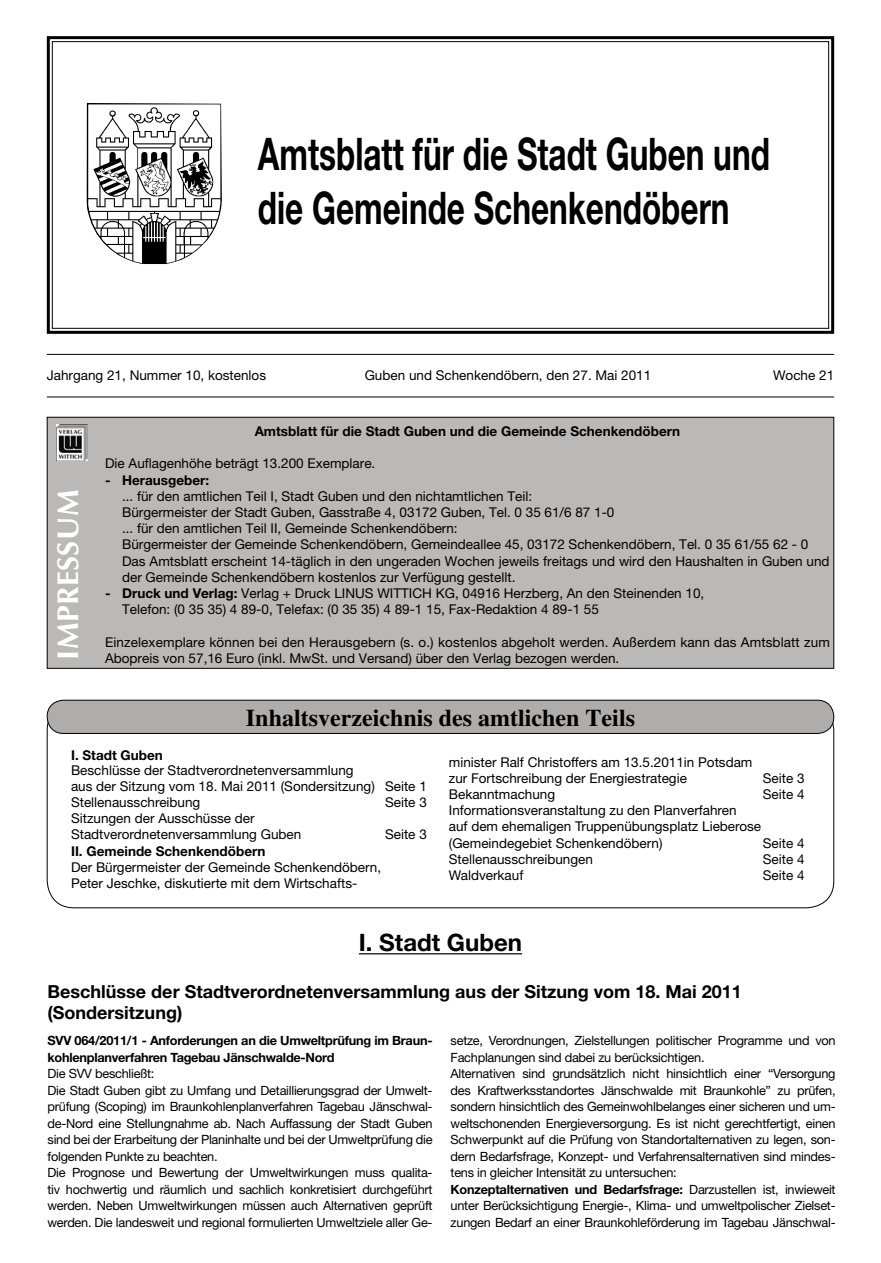
<style>
.page{position:relative;width:881px;height:1263px;background:#fff}
.page>*{position:absolute;margin:0;border:0;box-sizing:border-box;transform-origin:0 0}
.t1{font:700 45px/54px "Helvetica Neue LT";color:#000;scale:.7 1}
.t2{font:700 30px "Optima LT";letter-spacing:.015em;color:#fff}
.t3{font:700 24px "Times LT";color:#000}
.t4{font:700 24px "Helvetica Neue LT";color:#000}
.t5{font:700 18px/21.6px "Helvetica Neue LT";color:#000}
.t6{font:13.5px/16.2px "Helvetica Neue LT";color:#000}
.t7{font:700 13.5px "Helvetica Neue LT";color:#000}
.t8{font:12.75px/16.5px "Helvetica Neue LT";letter-spacing:-.02em;color:#000}
.t9{font:700 12.75px/16.5px "Helvetica Neue LT";letter-spacing:-.02em;color:#000}
.s1{font-weight:700}
</style>
<div class="page">
<hr style="left:47px;top:354px;width:786px;height:1px;background:#000">
<hr style="left:47px;top:397px;width:786px;height:1px;background:#000">
<svg style="left:46px;top:36px;width:789px;height:298px"></svg>
<img style="left:86px;top:103px;width:136px;height:161px">
<div style="left:47px;top:417px;width:786px;height:252px;background:#bab9b8;border:1px solid #000"></div>
<img style="left:56px;top:424px;width:31px;height:37px">
<div style="left:47px;top:700px;width:786px;height:33px;background:#afadac;border-radius:16px"></div>
<div style="left:47px;top:700px;width:786px;height:34px;border:1px solid #000;border-radius:16px"></div>
<hr style="left:359px;top:953px;width:163px;height:1px;background:#000">
<h1 class="t1" style="left:258px;top:126px;width:732px">Amtsblatt für die Stadt Guben und die Gemeinde Schenkendöbern</h1>
<p class="t6" style="left:47px;top:366px;width:221px">Jahrgang 21, Nummer 10, kostenlos</p>
<p class="t6" style="left:364px;top:366px;width:288px">Guben und Schenkendöbern, den 27. Mai 2011</p>
<p class="t6" style="left:772px;top:366px;width:63px">Woche 21</p>
<h2 class="t2" style="left:50px;top:660px;width:172px;rotate:-90deg">IMPRESSUM</h2>
<p class="t7" style="left:254px;top:423px;width:426px">Amtsblatt für die Stadt Guben und die Gemeinde Schenkendöbern</p>
<p class="t6" style="left:105px;top:455px;width:272px">Die Auflagenhöhe beträgt 13.200 Exemplare.</p>
<p class="t7" style="left:105px;top:471px;width:106px">- Herausgeber:</p>
<p class="t6" style="left:122px;top:488px;width:708px">... für den amtlichen Teil I, Stadt Guben und den nichtamtlichen Teil:<br>Bürgermeister der Stadt Guben, Gasstraße 4, 03172 Guben, Tel. 0 35 61/6 87 1-0<br>... für den amtlichen Teil II, Gemeinde Schenkendöbern:<br>Bürgermeister der Gemeinde Schenkendöbern, Gemeindeallee 45, 03172 Schenkendöbern, Tel. 0 35 61/55 62 - 0<br>Das Amtsblatt erscheint 14-täglich in den ungeraden Wochen jeweils freitags und wird den Haushalten in Guben und der Gemeinde Schenkendöbern kostenlos zur Verfügung gestellt.</p>
<p class="t6" style="left:122px;top:585px;width:583px;text-indent:-17px"><span class="s1">- Druck und Verlag:</span> Verlag + Druck LINUS WITTICH KG, 04916 Herzberg, An den Steinenden 10,<br>Telefon: (0 35 35) 4 89-0, Telefax: (0 35 35) 4 89-1 15, Fax-Redaktion 4 89-1 55</p>
<p class="t6" style="left:105px;top:633px;width:726px">Einzelexemplare können bei den Herausgebern (s. o.) kostenlos abgeholt werden. Außerdem kann das Amtsblatt zum</p>
<p class="t6" style="left:105px;top:650px;width:515px">Abopreis von 57,16 Euro (inkl. MwSt. und Versand) über den Verlag bezogen werden.</p>
<h3 class="t3" style="left:246px;top:704px;width:390px">Inhaltsverzeichnis des amtlichen Teils</h3>
<p class="t7" style="left:71px;top:747px;width:93px">I. Stadt Guben</p>
<p class="t6" style="left:71px;top:761px;width:357px">Beschlüsse der Stadtverordnetenversammlung<br>aus der Sitzung vom 18. Mai 2011 (Sondersitzung) Seite 1<br>Stellenausschreibung</p>
<p class="t6" style="left:385px;top:794px;width:43px">Seite 3</p>
<p class="t6" style="left:71px;top:810px;width:232px">Sitzungen der Ausschüsse der<br>Stadtverordnetenversammlung Guben</p>
<p class="t6" style="left:385px;top:826px;width:43px">Seite 3</p>
<p class="t7" style="left:71px;top:842px;width:196px">II. Gemeinde Schenkendöbern</p>
<p class="t6" style="left:71px;top:859px;width:311px">Der Bürgermeister der Gemeinde Schenkendöbern,<br>Peter Jeschke, diskutierte mit dem Wirtschafts-</p>
<p class="t6" style="left:448px;top:753px;width:305px">minister Ralf Christoffers am 13.5.2011in Potsdam zur Fortschreibung der Energiestrategie</p>
<p class="t6" style="left:762px;top:770px;width:43px">Seite 3</p>
<p class="t6" style="left:448px;top:786px;width:108px">Bekanntmachung</p>
<p class="t6" style="left:762px;top:786px;width:43px">Seite 4</p>
<p class="t6" style="left:448px;top:802px;width:314px">Informationsveranstaltung zu den Planverfahren<br>auf dem ehemaligen Truppenübungsplatz Lieberose (Gemeindegebiet Schenkendöbern)</p>
<p class="t6" style="left:762px;top:834px;width:43px">Seite 4</p>
<p class="t6" style="left:448px;top:851px;width:146px">Stellenausschreibungen</p>
<p class="t6" style="left:762px;top:851px;width:43px">Seite 4</p>
<p class="t6" style="left:448px;top:867px;width:76px">Waldverkauf</p>
<p class="t6" style="left:762px;top:867px;width:43px">Seite 4</p>
<h3 class="t4" style="left:359px;top:928px;width:165px">I. Stadt Guben</h3>
<h3 class="t5" style="left:48px;top:980px;width:695px">Beschlüsse der Stadtverordnetenversammlung aus der Sitzung vom 18. Mai 2011 (Sondersitzung)</h3>
<p class="t9" style="left:48px;top:1032px;width:386px">SVV 064/2011/1 - Anforderungen an die Umweltprüfung im Braun&shy;kohlenplanverfahren Tagebau Jänschwalde-Nord</p>
<p class="t8" style="left:48px;top:1065px;width:386px">Die SVV beschließt:<br>Die Stadt Guben gibt zu Umfang und Detaillierungsgrad der Umwelt&shy;prüfung (Scoping) im Braunkohlenplanverfahren Tagebau Jänschwal&shy;de-Nord eine Stellungnahme ab. Nach Auffassung der Stadt Guben sind bei der Erarbeitung der Planinhalte und bei der Umweltprüfung die folgenden Punkte zu beachten.<br>Die Prognose und Bewertung der Umweltwirkungen muss qualita&shy;tiv hochwertig und räumlich und sachlich konkretisiert durchgeführt werden. Neben Umweltwirkungen müssen auch Alternativen geprüft werden. Die landesweit und regional formulierten Umweltziele aller Ge-</p>
<p class="t8" style="left:450px;top:1032px;width:386px">setze, Verordnungen, Zielstellungen politischer Programme und von Fachplanungen sind dabei zu berücksichtigen.<br>Alternativen sind grundsätzlich nicht hinsichtlich einer “Versorgung des Kraftwerksstandortes Jänschwalde mit Braunkohle” zu prüfen, sondern hinsichtlich des Gemeinwohlbelanges einer sicheren und um&shy;weltschonenden Energieversorgung. Es ist nicht gerechtfertigt, einen Schwerpunkt auf die Prüfung von Standortalternativen zu legen, son&shy;dern Bedarfsfrage, Konzept- und Verfahrensalternativen sind mindes&shy;tens in gleicher Intensität zu untersuchen:<br><span class="s1">Konzeptalternativen und Bedarfsfrage:</span> Darzustellen ist, inwieweit unter Berücksichtigung Energie-, Klima- und umweltpolischer Zielset&shy;zungen Bedarf an einer Braunkohleförderung im Tagebau Jänschwal-</p>
</div>
